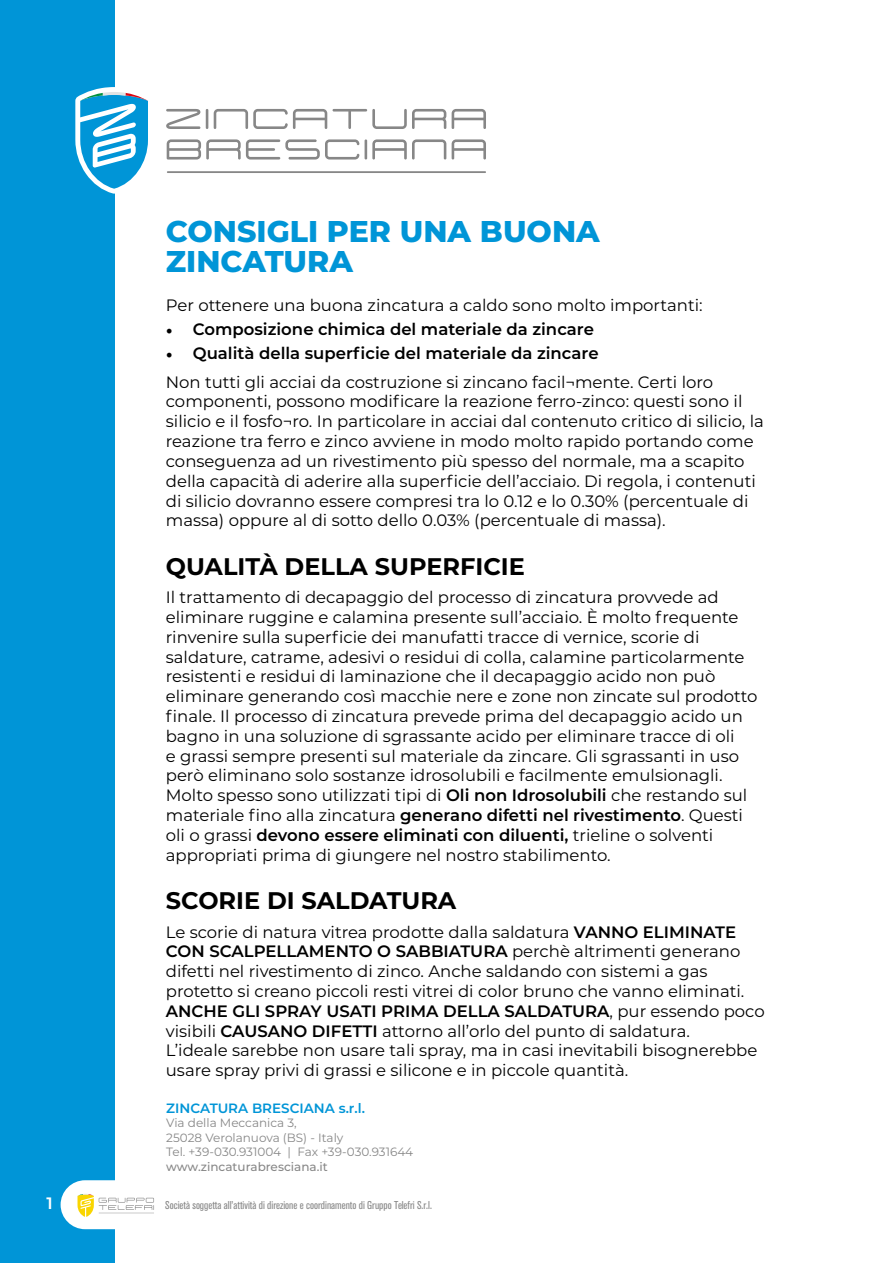
<style>
.page{position:relative;width:893px;height:1263px;background:#fff}
.page>*{position:absolute;margin:0;border:0;box-sizing:border-box;transform-origin:0 0}
.t1{font:800 30px/30px "Montserrat";color:#0095d7}
.t2{font:700 24px "Montserrat";color:#000}
.t3{font:16.5px/19.8px "Montserrat";color:#000}
.t4{font:600 16.5px "Montserrat";color:#000}
.t5{font:600 16.5px "Montserrat";color:#fff}
.t6{font:600 13.5px "Montserrat";color:#0095d7}
.t7{font:12px/14.4px "Montserrat";color:#878787}
.t8{font:500 12px "Montserrat";color:#878787}
.t9{font:condensed 11.25px "Akzidenz Grotesk BQ";color:#878787}
.s1{font-family:"Minion Pro";font-weight:400;font-size:18px}
.s2{font-family:"Minion Pro";font-size:18px}
.s3{font-weight:600}
</style>
<div class="page">
<div style="left:0;top:0;width:115px;height:1263px;background:#0095d7"></div>
<svg style="left:75px;top:87px;width:73px;height:107px"></svg>
<svg style="left:166px;top:109px;width:34px;height:20px"></svg>
<svg style="left:167px;top:139px;width:192px;height:21px"></svg>
<svg style="left:214px;top:109px;width:232px;height:20px"></svg>
<svg style="left:452px;top:109px;width:34px;height:20px"></svg>
<svg style="left:372px;top:139px;width:74px;height:21px"></svg>
<svg style="left:452px;top:139px;width:34px;height:21px"></svg>
<hr style="left:206px;top:109px;width:2px;height:20px;background:#878787">
<hr style="left:365px;top:139px;width:2px;height:21px;background:#878787">
<hr style="left:167px;top:171px;width:319px;height:2px;background:#878787">
<div style="left:61px;top:1180px;width:110px;height:49px;background:#fff;border-radius:24px"></div>
<svg style="left:77px;top:1194px;width:77px;height:23px"></svg>
<h1 class="t1" style="left:166px;top:214px;width:435px">CONSIGLI PER UNA BUONA<br>ZINCATURA</h1>
<p class="t3" style="left:166px;top:295px;width:538px">Per ottenere una buona zincatura a caldo sono molto importanti:</p>
<p class="t4" style="left:166px;top:318px;width:430px"><span class="s1">•</span> Composizione chimica del materiale da zincare</p>
<p class="t3" style="left:166px;top:339px;width:549px;line-height:28.3px"><span class="s2">•</span> <span class="s3">Qualità della superficie del materiale da zincare<br></span>Non tutti gli acciai da costruzione si zincano facil¬mente. Certi loro</p>
<p class="t3" style="left:166px;top:391px;width:599px">componenti, possono modificare la reazione ferro-zinco: questi sono il silicio e il fosfo¬ro. In particolare in acciai dal contenuto critico di silicio, la reazione tra ferro e zinco avviene in modo molto rapido portando come conseguenza ad un rivestimento più spesso del normale, ma a scapito della capacità di aderire alla superficie dell’acciaio. Di regola, i contenuti di silicio dovranno essere compresi tra lo 0.12 e lo 0.30% (percentuale di massa) oppure al di sotto dello 0.03% (percentuale di massa).</p>
<h2 class="t2" style="left:166px;top:549px;width:361px">QUALITÀ DELLA SUPERFICIE</h2>
<p class="t3" style="left:166px;top:587px;width:593px">Il trattamento di decapaggio del processo di zincatura provvede ad eliminare ruggine e calamina presente sull’acciaio. È molto frequente rinvenire sulla superficie dei manufatti tracce di vernice, scorie di saldature, catrame, adesivi o residui di colla, calamine particolarmente resistenti e residui di laminazione che il decapaggio acido non può eliminare generando così macchie nere e zone non zincate sul prodotto finale. Il processo di zincatura prevede prima del decapaggio acido un bagno in una soluzione di sgrassante acido per eliminare tracce di oli<br>e grassi sempre presenti sul materiale da zincare. Gli sgrassanti in uso però eliminano solo sostanze idrosolubili e facilmente emulsionagli.<br>Molto spesso sono utilizzati tipi di <span class="s3">Oli non Idrosolubili</span> che restando sul materiale fino alla zincatura <span class="s3">generano difetti nel rivestimento</span>. Questi oli o grassi <span class="s3">devono essere eliminati con diluenti,</span> trieline o solventi appropriati prima di giungere nel nostro stabilimento.</p>
<h2 class="t2" style="left:166px;top:883px;width:292px">SCORIE DI SALDATURA</h2>
<p class="t3" style="left:166px;top:921px;width:600px">Le scorie di natura vitrea prodotte dalla saldatura <span class="s3">VANNO ELIMINATE CON SCALPELLAMENTO O SABBIATURA</span> perchè altrimenti generano difetti nel rivestimento di zinco. Anche saldando con sistemi a gas protetto si creano piccoli resti vitrei di color bruno che vanno eliminati.<br><span class="s3">ANCHE GLI SPRAY USATI PRIMA DELLA SALDATURA</span>, pur essendo poco visibili <span class="s3">CAUSANO DIFETTI</span> attorno all’orlo del punto di saldatura.<br>L’ideale sarebbe non usare tali spray, ma in casi inevitabili bisognerebbe usare spray privi di grassi e silicone e in piccole quantità.</p>
<p class="t6" style="left:166px;top:1098px;width:200px">ZINCATURA BRESCIANA s.r.l.</p>
<p class="t7" style="left:166px;top:1115px;width:248px">Via della Meccanica 3,<br>25028 Verolanuova (BS) - Italy<br>Tel. +39-030.931004 | Fax +39-030.931644</p>
<p class="t8" style="left:166px;top:1158px;width:163px">www.zincaturabresciana.it</p>
<p class="t5" style="left:46px;top:1191px;width:8px">1</p>
<p class="t9" style="left:165px;top:1199px;width:268px">Società soggetta all’attività di direzione e coordinamento di Gruppo Telefri S.r.l.</p>
</div>
